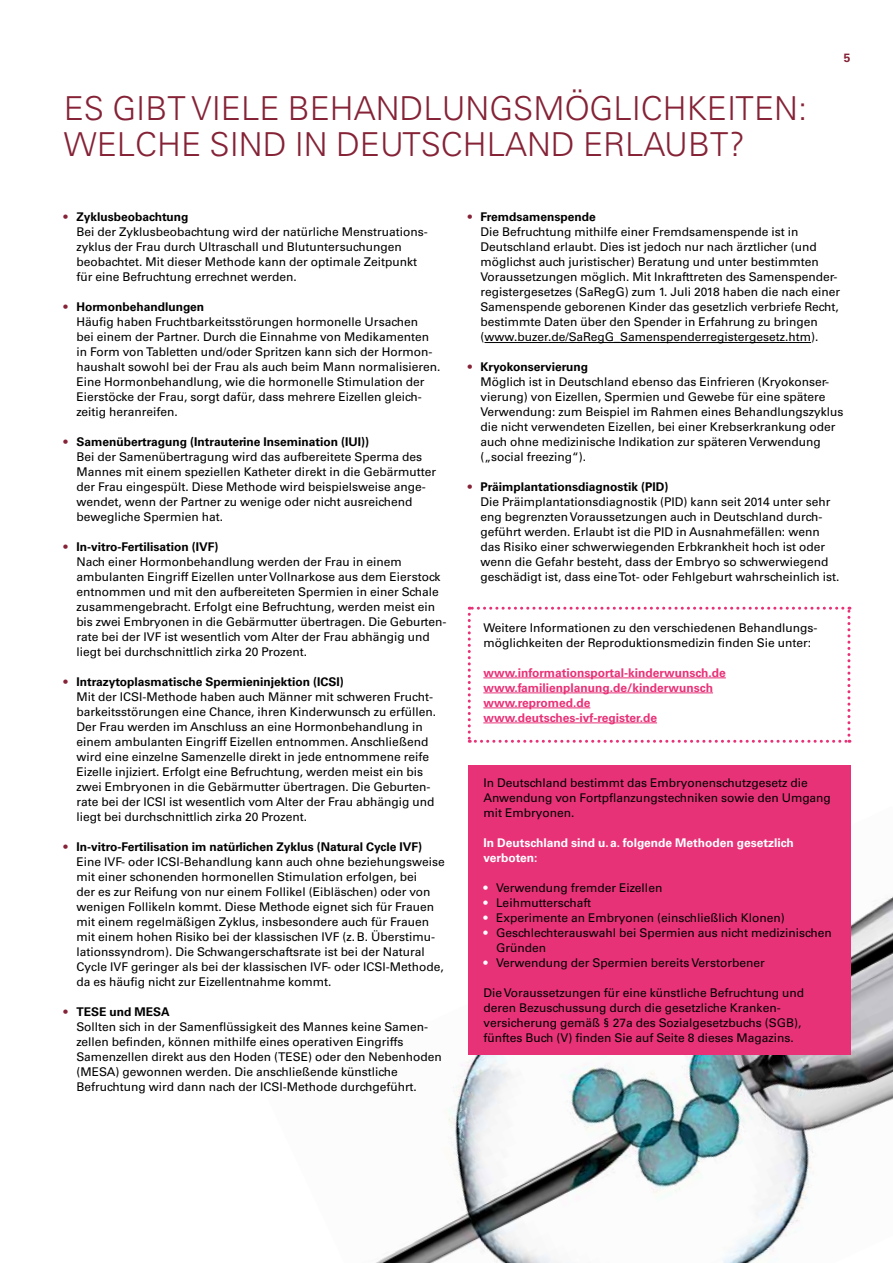
<style>
.page{position:relative;width:893px;height:1263px;background:#fff}
.page>*{position:absolute;margin:0;border:0;box-sizing:border-box;transform-origin:0 0}
.t1{font:300 33px/36px "Univers LT Std";color:#852236}
.t2{font:12px/15px "Univers LT Std";color:#000}
.t3{font:700 12px/15px "Univers LT Std";color:#e83278}
.t4{font:700 12px/15px "Univers LT Std";color:#fff}
.t5{font:700 12px "Univers LT Std";color:#852236}
.s1{color:#852236}
.s2{font-weight:700}
.s3{font-weight:700;color:#852236}
.s4{color:#fff}
</style>
<div class="page">
<img style="left:376px;top:806px;width:517px;height:457px">
<div style="left:468px;top:765px;width:382px;height:290px;background:#e83278"></div>
<svg style="left:468px;top:607px;width:382px;height:136px"></svg>
<hr style="left:483px;top:678px;width:243px;height:1px;background:#e83278">
<hr style="left:483px;top:693px;width:230px;height:1px;background:#e83278">
<hr style="left:483px;top:708px;width:107px;height:1px;background:#e83278">
<hr style="left:483px;top:723px;width:174px;height:1px;background:#e83278">
<hr style="left:484px;top:342px;width:327px;height:1px;background:#000">
<h1 class="t1" style="left:64px;top:90px;width:745px">ES GIBT VIELE BEHANDLUNGSMÖGLICHKEITEN:<br>WELCHE SIND IN DEUTSCHLAND ERLAUBT?</h1>
<p class="t5" style="left:844px;top:51px;width:8px">5</p>
<p class="t2" style="left:76px;top:210px;width:353px;text-indent:-13px"><span class="s1">•</span> <span class="s2">Zyklusbeobachtung<br></span>Bei der Zyklusbeobachtung wird der natürliche Menstruations&shy;zyklus der Frau durch Ultraschall und Blutuntersuchungen beobachtet. Mit dieser Methode kann der optimale Zeitpunkt für eine Befruchtung errechnet werden.</p>
<p class="t2" style="left:76px;top:300px;width:366px;text-indent:-13px"><span class="s1">•</span> <span class="s2">Hormonbehandlungen<br></span>Häufig haben Fruchtbarkeitsstörungen hormonelle Ursachen<br>bei einem der Partner. Durch die Einnahme von Medikamenten in Form von Tabletten und/oder Spritzen kann sich der Hormon&shy;haushalt sowohl bei der Frau als auch beim Mann normalisieren.<br>Eine Hormonbehandlung, wie die hormonelle Stimulation der Eierstöcke der Frau, sorgt dafür, dass mehrere Eizellen gleich&shy;zeitig heranreifen.</p>
<p class="t2" style="left:76px;top:435px;width:361px;text-indent:-13px"><span class="s1">•</span> <span class="s2">Samenübertragung (Intrauterine Insemination (IUI))<br></span>Bei der Samenübertragung wird das aufbereitete Sperma des Mannes mit einem speziellen Katheter direkt in die Gebärmutter der Frau eingespült. Diese Methode wird beispielsweise ange&shy;wendet, wenn der Partner zu wenige oder nicht ausreichend bewegliche Spermien hat.</p>
<p class="t2" style="left:76px;top:540px;width:372px;text-indent:-13px"><span class="s1">•</span> <span class="s2">In-vitro-Fertilisation (IVF)<br></span>Nach einer Hormonbehandlung werden der Frau in einem ambulanten Eingriff Eizellen unter Vollnarkose aus dem Eierstock entnommen und mit den aufbereiteten Spermien in einer Schale zusammengebracht. Erfolgt eine Befruchtung, werden meist ein bis zwei Embryonen in die Gebärmutter übertragen. Die Geburten&shy;rate bei der IVF ist wesentlich vom Alter der Frau abhängig und liegt bei durchschnittlich zirka 20 Prozent.</p>
<p class="t2" style="left:76px;top:675px;width:361px;text-indent:-13px"><span class="s1">•</span> <span class="s2">Intrazytoplasmatische Spermieninjektion (ICSI)<br></span>Mit der ICSI-Methode haben auch Männer mit schweren Frucht&shy;barkeitsstörungen eine Chance, ihren Kinderwunsch zu erfüllen.<br>Der Frau werden im Anschluss an eine Hormonbehandlung in einem ambulanten Eingriff Eizellen entnommen. Anschließend wird eine einzelne Samenzelle direkt in jede entnommene reife Eizelle injiziert. Erfolgt eine Befruchtung, werden meist ein bis zwei Embryonen in die Gebärmutter übertragen. Die Geburten&shy;rate bei der ICSI ist wesentlich vom Alter der Frau abhängig und liegt bei durchschnittlich zirka 20 Prozent.</p>
<p class="t2" style="left:76px;top:840px;width:370px;text-indent:-13px"><span class="s1">•</span> <span class="s2">In-vitro-Fertilisation im natürlichen Zyklus (Natural Cycle IVF)<br></span>Eine IVF- oder ICSI-Behandlung kann auch ohne beziehungsweise mit einer schonenden hormonellen Stimulation erfolgen, bei<br>der es zur Reifung von nur einem Follikel (Eibläschen) oder von wenigen Follikeln kommt. Diese Methode eignet sich für Frauen mit einem regelmäßigen Zyklus, insbesondere auch für Frauen mit einem hohen Risiko bei der klassischen IVF (z.B. Überstimu&shy;lationssyndrom). Die Schwangerschaftsrate ist bei der Natural Cycle IVF geringer als bei der klassischen IVF- oder ICSI-Methode, da es häufig nicht zur Eizellentnahme kommt.</p>
<p class="t2" style="left:76px;top:1005px;width:367px;text-indent:-13px"><span class="s1">•</span> <span class="s2">TESE und MESA<br></span>Sollten sich in der Samenflüssigkeit des Mannes keine Samen&shy;zellen befinden, können mithilfe eines operativen Eingriffs Samenzellen direkt aus den Hoden (TESE) oder den Nebenhoden (MESA) gewonnen werden. Die anschließende künstliche Befruchtung wird dann nach der ICSI-Methode durchgeführt.</p>
<p class="t2" style="left:480px;top:210px;width:361px;text-indent:-13px"><span class="s1">•</span> <span class="s2">Fremdsamenspende<br></span>Die Befruchtung mithilfe einer Fremdsamenspende ist in Deutschland erlaubt. Dies ist jedoch nur nach ärztlicher (und möglichst auch juristischer) Beratung und unter bestimmten Voraussetzungen möglich. Mit Inkrafttreten des Samenspender&shy;registergesetzes (SaRegG) zum 1. Juli 2018 haben die nach einer Samenspende geborenen Kinder das gesetzlich verbriefe Recht, bestimmte Daten über den Spender in Erfahrung zu bringen (www.buzer.de/SaRegG_Samenspenderregistergesetz.htm).</p>
<p class="t2" style="left:480px;top:360px;width:364px;text-indent:-13px"><span class="s1">•</span> <span class="s2">Kryokonservierung<br></span>Möglich ist in Deutschland ebenso das Einfrieren (Kryokonser&shy;vierung) von Eizellen, Spermien und Gewebe für eine spätere Verwendung: zum Beispiel im Rahmen eines Behandlungszyklus die nicht verwendeten Eizellen, bei einer Krebserkrankung oder auch ohne medizinische Indikation zur späteren Verwendung („social freezing“).</p>
<p class="t2" style="left:480px;top:480px;width:360px;text-indent:-13px"><span class="s3">•</span> <span class="s2">Präimplantationsdiagnostik (PID)<br></span>Die Präimplantationsdiagnostik (PID) kann seit 2014 unter sehr eng begrenzten Voraussetzungen auch in Deutschland durch&shy;geführt werden. Erlaubt ist die PID in Ausnahmefällen: wenn das Risiko einer schwerwiegenden Erbkrankheit hoch ist oder wenn die Gefahr besteht, dass der Embryo so schwerwiegend geschädigt ist, dass eine Tot- oder Fehlgeburt wahrscheinlich ist.</p>
<p class="t2" style="left:483px;top:620px;width:336px">Weitere Informationen zu den verschiedenen Behandlungs&shy;möglichkeiten der Reproduktionsmedizin finden Sie unter:</p>
<p class="t3" style="left:483px;top:665px;width:244px">www.informationsportal-kinderwunsch.de www.familienplanung.de/kinderwunsch www.repromed.de www.deutsches-ivf-register.de</p>
<p class="t2" style="left:483px;top:775px;width:349px">In Deutschland bestimmt das Embryonenschutzgesetz die<br>Anwendung von Fortpflanzungstechniken sowie den Umgang mit Embryonen.</p>
<p class="t4" style="left:483px;top:836px;width:312px">In Deutschland sind u.a. folgende Methoden gesetzlich verboten:</p>
<p class="t2" style="left:483px;top:880px;width:180px"><span class="s4">•</span> Verwendung fremder Eizellen</p>
<p class="t2" style="left:483px;top:895px;width:109px"><span class="s4">•</span> Leihmutterschaft</p>
<p class="t2" style="left:483px;top:910px;width:303px"><span class="s4">•</span> Experimente an Embryonen (einschließlich Klonen)</p>
<p class="t2" style="left:496px;top:925px;width:337px;text-indent:-13px"><span class="s4">•</span> Geschlechterauswahl bei Spermien aus nicht medizinischen<br>Gründen</p>
<p class="t2" style="left:483px;top:955px;width:283px"><span class="s4">•</span> Verwendung der Spermien bereits Verstorbener</p>
<p class="t2" style="left:483px;top:985px;width:322px">Die Voraussetzungen fü r eine kü nstliche Befruchtung und deren Bezuschussung durch die gesetzliche Kranken&shy;versicherung gemäß § 27a des Sozialgesetzbuchs (SGB), fü nftes Buch (V) finden Sie auf Seite 8 dieses Magazins.</p>
</div>
